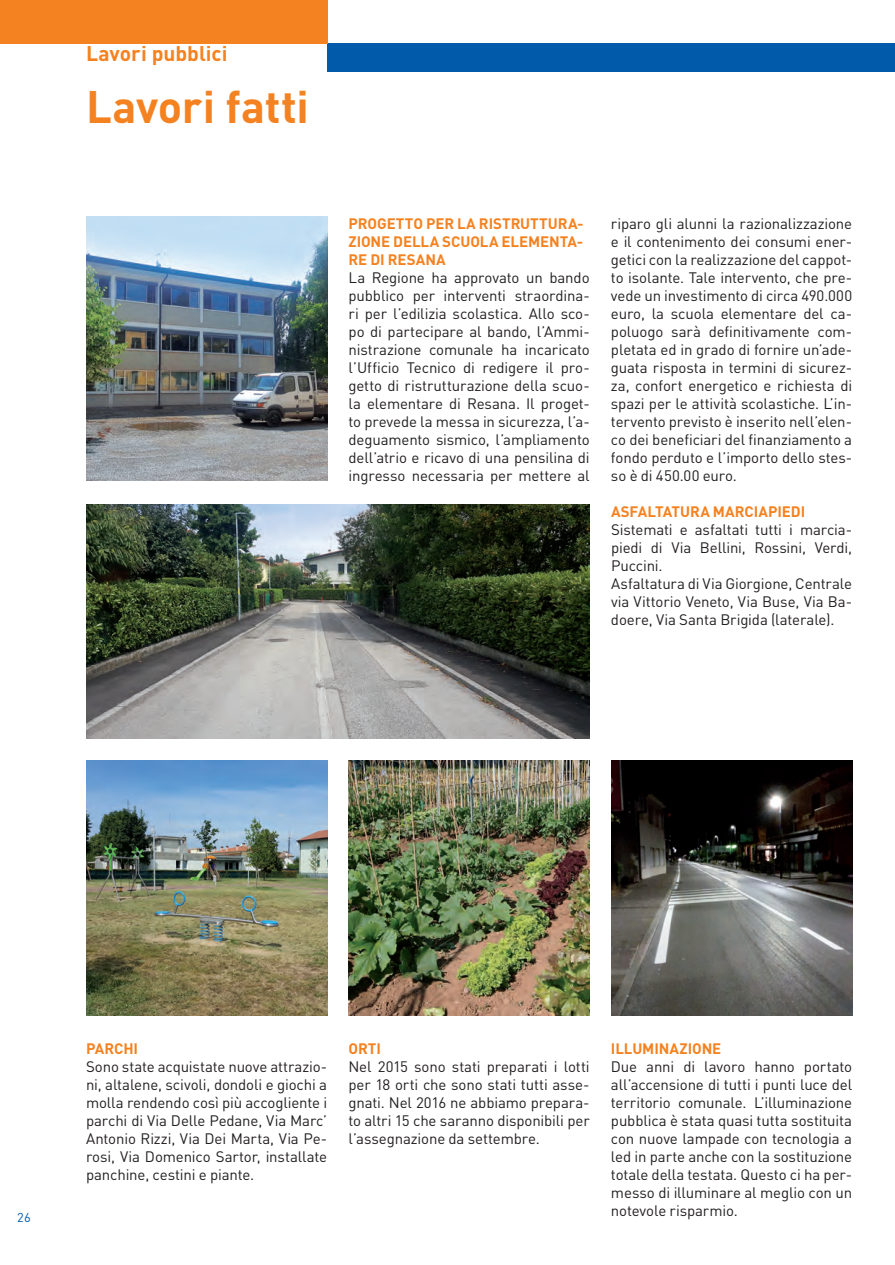
<style>
.page{position:relative;width:895px;height:1265px;background:#fff}
.page>*{position:absolute;margin:0;border:0;box-sizing:border-box;transform-origin:0 0}
.t1{font:700 45px "DIN";letter-spacing:-.005em;color:#f58220}
.t2{font:700 21px "DIN";color:#f58220}
.t3{font:15px/18px "DIN";letter-spacing:-.01em;color:#231f20;text-align:justify}
.t4{font:700 15px "DIN";letter-spacing:-.005em;color:#f58220}
.t5{font:12.75px "DIN";color:#015aaa}
</style>
<div class="page">
<div style="left:327px;top:43px;width:567px;height:29px;background:#015aaa"></div>
<div style="left:0;top:0;width:327px;height:43px;background:#f58220"></div>
<img style="left:86px;top:217px;width:241px;height:263px">
<img style="left:86px;top:505px;width:503px;height:234px">
<img style="left:86px;top:760px;width:241px;height:255px">
<img style="left:348px;top:760px;width:241px;height:255px">
<img style="left:611px;top:760px;width:240px;height:255px">
<h2 class="t2" style="left:86px;top:40px;width:143px">LAVORI PUBBLICI</h2>
<h1 class="t1" style="left:86px;top:78px;width:224px">LAVORI FATTI</h1>
<p class="t4" style="left:348px;top:214px;width:39px">PROGETT</p>
<p class="t4" style="left:413px;top:214px;width:23px">O PER</p>
<p class="t4" style="left:457px;top:214px;width:25px">LA RISTRUTTURA</p>
<p class="t4" style="left:577px;top:214px;width:8px">-</p>
<p class="t4" style="left:348px;top:232px;width:65px">ZIONE DELLA</p>
<p class="t4" style="left:442px;top:232px;width:75px">SCUOLA ELEMENTA</p>
<p class="t4" style="left:576px;top:232px;width:8px">-</p>
<p class="t4" style="left:348px;top:250px;width:58px">RE DI RESANA</p>
<p class="t3" style="left:348px;top:269px;width:242px">La Regione ha approvato un bando pubblico per interventi straordina&shy;ri per l’edilizia scolastica. Allo sco&shy;po di partecipare al bando, l’ammi&shy;nistrazione comunale ha incaricato l’Ufficio Tecnico di redigere il pro&shy;getto di ristrutturazione della scuo&shy;la elementare di Resana. I l proget&shy;to prevede la messa in sicurezza, l’a&shy;deguamento sismico, l’ampliamento dell’atrio e ricavo di una pensilina di ingresso necessaria per mettere al</p>
<p class="t3" style="left:610px;top:214px;width:242px">riparo gli alunni la razionalizzazione e il contenimento dei consumi ener&shy;getici con la realizzazione del cappot&shy;to isolante. Tale intervento, che pre&shy;vede un investimento di circa 490.000 euro, la scuola elementare del ca&shy;poluogo sarà definitivamente com&shy;pletata ed in grado di fornire un’ade&shy;guata risposta in termini di sicurez&shy;za, confort energetico e richiesta di spazi per le attività scolastiche. L’in&shy;tervento previsto è inserito nell’elen&shy;co dei beneficiari del finanziamento a fondo perduto e l’importo dello stes&shy;so è di 450.00 euro.</p>
<p class="t4" style="left:610px;top:502px;width:196px">ASFALTATURA MARCIAPIEDI</p>
<p class="t3" style="left:610px;top:521px;width:242px;text-align:left">Sistemati e asfaltati tutti i marcia&shy;piedi di Via Bellini, Rossini, Verdi, Puccini.<br>Asfaltatura di Via Giorgione, Centrale via Vittorio Veneto, Via Buse, Via Ba&shy;doere, Via Santa B rigida (laterale).</p>
<p class="t5" style="left:17px;top:1209px;width:15px">26</p>
<p class="t4" style="left:86px;top:1039px;width:53px">PARCHI</p>
<p class="t3" style="left:86px;top:1057px;width:242px">sono state acquistate nuove attrazio&shy;ni, altalene, scivoli, dondoli e giochi a molla rendendo così più accogliente i parchi di Via Delle Pedane, Via Marc’ Antonio Rizzi, Via Dei Marta, Via Pe&shy;rosi, Via Domenico Sartor, installate panchine, cestini e piante.</p>
<p class="t4" style="left:348px;top:1039px;width:34px">ORTI</p>
<p class="t3" style="left:348px;top:1057px;width:242px">Nel 2015 sono stati preparati i lotti per 18 orti che sono stati tutti asse&shy;gnati. Nel 2016 ne abbiamo prepara&shy;to altri 15 che saranno disponibili per l’assegnazione da settembre.</p>
<p class="t4" style="left:610px;top:1039px;width:112px">ILLUMINAZIONE</p>
<p class="t3" style="left:610px;top:1057px;width:242px">Due anni di lavoro hanno portato all’accensione di tutti i punti luce del territorio comunale. L’illuminazione pubblica è stata quasi tutta sostituita con nuove lampade con tecnologia a led in parte anche con la sostituzione totale della testata. Questo ci ha per&shy;messo di illuminare al meglio con un notevole risparmio.</p>
</div>
